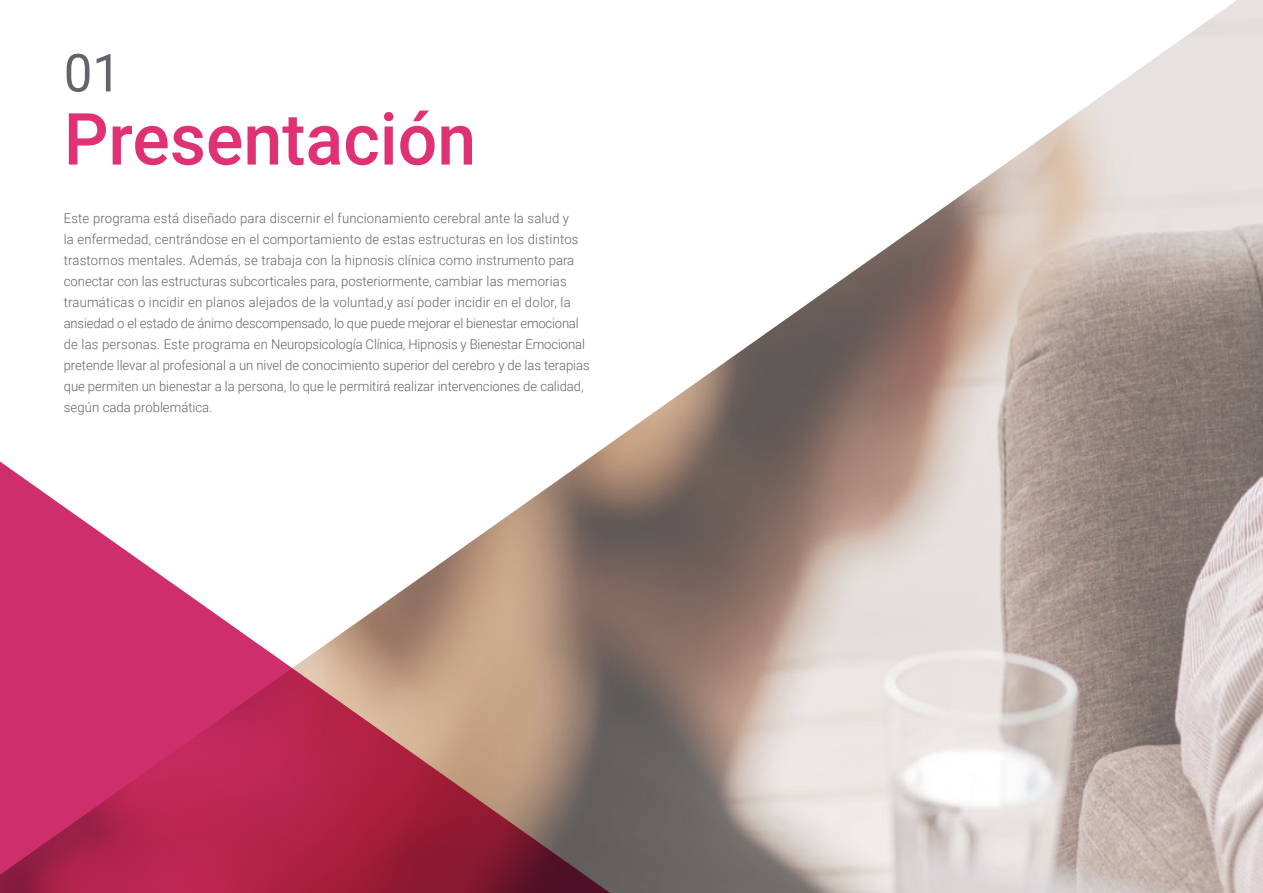
<style>
.page{position:relative;width:1263px;height:893px;background:#fff}
.page>*{position:absolute;margin:0;border:0;box-sizing:border-box;transform-origin:0 0}
.t1{font:500 72px "Roboto";color:#df3174}
.t2{font:52.5px "Roboto";color:#61646a}
.t3{font:300 13.5px/21px "Roboto";color:#61646a}
</style>
<div class="page">
<img style="left:606px;top:0;width:657px;height:893px">
<svg style="left:0;top:446px;width:640px;height:447px"></svg>
<h2 class="t2" style="left:64px;top:36px;width:59px">01</h2>
<h1 class="t1" style="left:64px;top:89px;width:414px">Presentación</h1>
<p class="t3" style="left:64px;top:207px;width:527px">Este programa está diseñado para discernir el funcionamiento cerebral ante la salud y<br>la enfermedad, centrándose en el comportamiento de estas estructuras en los distintos trastornos mentales. Además, se trabaja con la hipnosis clínica como instrumento para conectar con las estructuras subcorticales para, posteriormente, cambiar las memorias traumáticas o incidir en planos alejados de la voluntad,y así poder incidir en el dolor, la ansiedad o el estado de ánimo descompensado, lo que puede mejorar el bienestar emocional de las personas. Este programa en Neuropsicología Clínica, Hipnosis y Bienestar Emocional pretende llevar al profesional a un nivel de conocimiento superior del cerebro y de las terapias que permiten un bienestar a la persona, lo que le permitirá realizar intervenciones de calidad, según cada problemática.</p>
</div>
